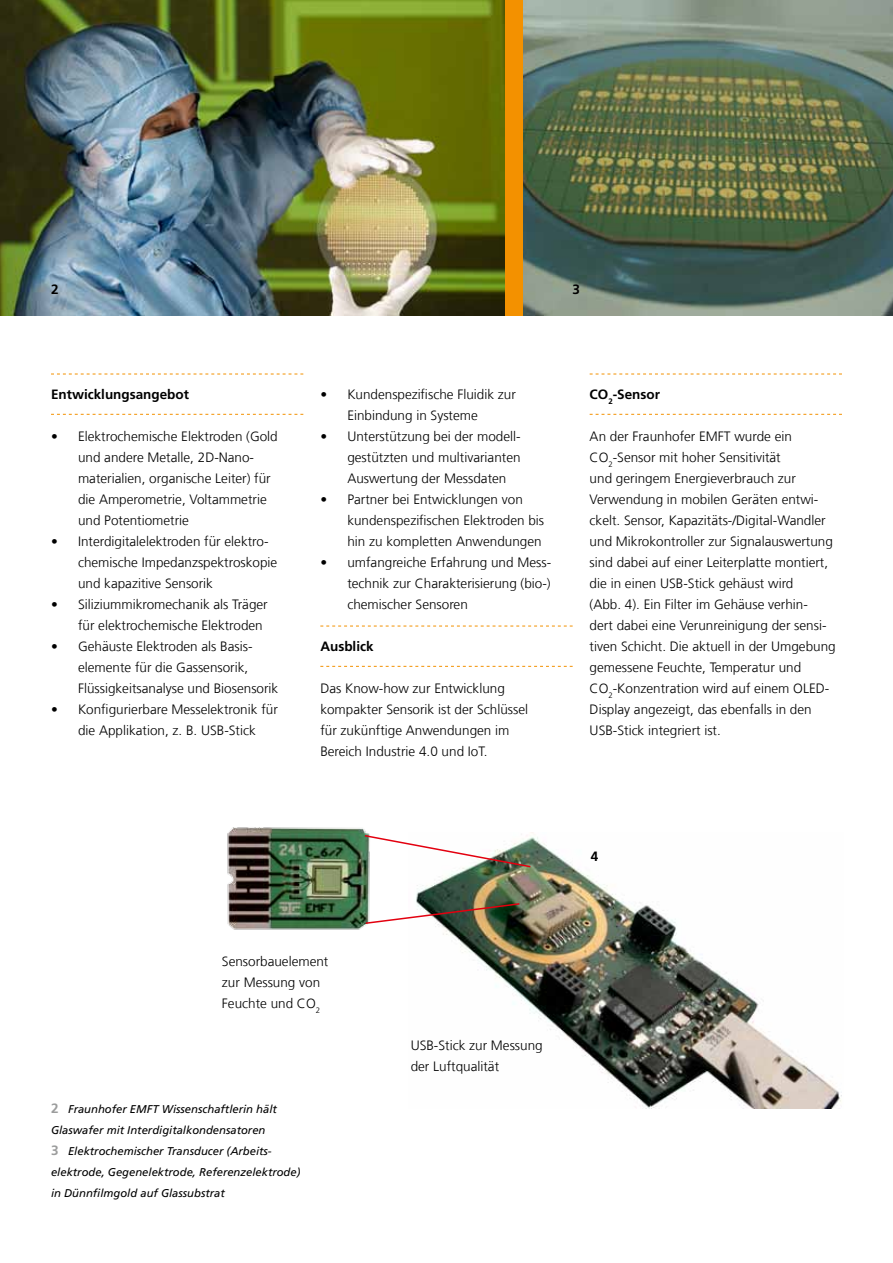
<style>
.page{position:relative;width:893px;height:1263px;background:#fff}
.page>*{position:absolute;margin:0;border:0;box-sizing:border-box;transform-origin:0 0}
.t1{font:300 13.5px/21px "Frutiger LT Com";color:#000}
.t2{font:700 13.5px "Frutiger LT Com";color:#000}
.t3{font:italic 11.25px/21px "Frutiger LT Com";color:#000}
.s1{font-weight:700;font-style:normal;font-size:13.5px;color:#9c9d9d}
</style>
<div class="page">
<img style="left:0;top:0;width:505px;height:315px">
<img style="left:522px;top:0;width:371px;height:315px">
<div style="left:505px;top:0;width:17px;height:315px;background:#f39100"></div>
<svg style="left:51px;top:374px;width:252px;height:1px"></svg>
<svg style="left:51px;top:414px;width:252px;height:1px"></svg>
<svg style="left:320px;top:626px;width:253px;height:1px"></svg>
<svg style="left:320px;top:666px;width:253px;height:1px"></svg>
<svg style="left:590px;top:374px;width:252px;height:1px"></svg>
<svg style="left:590px;top:414px;width:252px;height:1px"></svg>
<img style="left:416px;top:837px;width:426px;height:272px">
<img style="left:227px;top:827px;width:143px;height:103px">
<img style="left:364px;top:902px;width:157px;height:23px">
<svg style="left:363px;top:834px;width:169px;height:34px"></svg>
<p class="t2" style="left:51px;top:281px;width:9px">2</p>
<p class="t2" style="left:573px;top:281px;width:9px">3</p>
<p class="t2" style="left:51px;top:386px;width:140px">Entwicklungsangebot</p>
<p class="t1" style="left:78px;top:426px;width:201px;text-indent:-27px">• Elektrochemische Elektroden (Gold und andere Metalle, 2D-Nano&shy;materialien, organische Leiter) für die Amperometrie, Voltammetrie und Potentiometrie</p>
<p class="t1" style="left:78px;top:531px;width:201px;text-indent:-27px">• Interdigitalelektroden für elektro&shy;chemische Impedanzspektroskopie und kapazitive Sensorik</p>
<p class="t1" style="left:78px;top:594px;width:191px;text-indent:-27px">• Siliziummikromechanik als Träger für elektrochemische Elektroden</p>
<p class="t1" style="left:78px;top:636px;width:202px;text-indent:-27px">• Gehäuste Elektroden als Basis&shy;elemente für die Gassensorik,<br>Flüssigkeitsanalyse und Biosensorik</p>
<p class="t1" style="left:51px;top:699px;width:228px;text-align:center">• Konfigurierbare Messelektronik für die Applikation, z. B. USB-Stick</p>
<p class="t1" style="left:347px;top:384px;width:170px;text-indent:-27px">• Kundenspezifische Fluidik zur<br>Einbindung in Systeme</p>
<p class="t1" style="left:347px;top:426px;width:175px;text-align:justify;text-indent:-27px">• Unterstützung bei der modell&shy;gestützten und multivarianten Auswertung der Messdaten</p>
<p class="t1" style="left:347px;top:489px;width:198px;text-indent:-27px">• Partner bei Entwicklungen von kundenspezifischen Elektroden bis hin zu kompletten Anwendungen</p>
<p class="t1" style="left:347px;top:552px;width:205px;text-align:justify;text-indent:-27px">• umfangreiche Erfahrung und Mess&shy;technik zur Charakterisierung (bio-) chemischer Sensoren</p>
<p class="t2" style="left:320px;top:638px;width:55px">Ausblick</p>
<p class="t1" style="left:320px;top:678px;width:209px">Das Know-how zur Entwicklung kompakter Sensorik ist der Schlüssel für zukünftige Anwendungen im<br>Bereich Industrie 4.0 und IoT.</p>
<p class="t2" style="left:590px;top:386px;width:72px">CO<sub>2</sub>-Sensor</p>
<p class="t1" style="left:590px;top:426px;width:248px">An der Fraunhofer EMFT wurde ein CO<sub>2</sub>-Sensor mit hoher Sensitivität<br>und geringem Energieverbrauch zur Verwendung in mobilen Geräten entwi&shy;ckelt. Sensor, Kapazitäts-/Digital-Wandler und Mikrokontroller zur Signalauswertung sind dabei auf einer Leiterplatte montiert, die in einen USB-Stick gehäust wird<br>(Abb. 4). Ein Filter im Gehäuse verhin-<br>dert dabei eine Verunreinigung der sensi&shy;tiven Schicht. Die aktuell in der Umgebung gemessene Feuchte, Temperatur und CO<sub>2</sub>-Konzentration wird auf einem OLED-Display angezeigt, das ebenfalls in den USB-Stick integriert ist.</p>
<p class="t1" style="left:222px;top:951px;width:108px">Sensorbauelement zur Messung von<br>Feuchte und CO<sub>2</sub></p>
<p class="t3" style="left:51px;top:1099px;width:251px"><span class="s1">2</span> Fraunhofer EMFT Wissenschaftlerin hält Glaswafer mit Interdigitalkondensatoren<br><span class="s1">3</span> Elektrochemischer Transducer (Arbeits&shy;elektrode, Gegenelektrode, Referenzelektrode) in Dünnfilmgold auf Glassubstrat</p>
<p class="t2" style="left:591px;top:848px;width:9px">4</p>
<p class="t1" style="left:411px;top:1035px;width:134px">USB-Stick zur Messung der Luftqualität</p>
</div>
